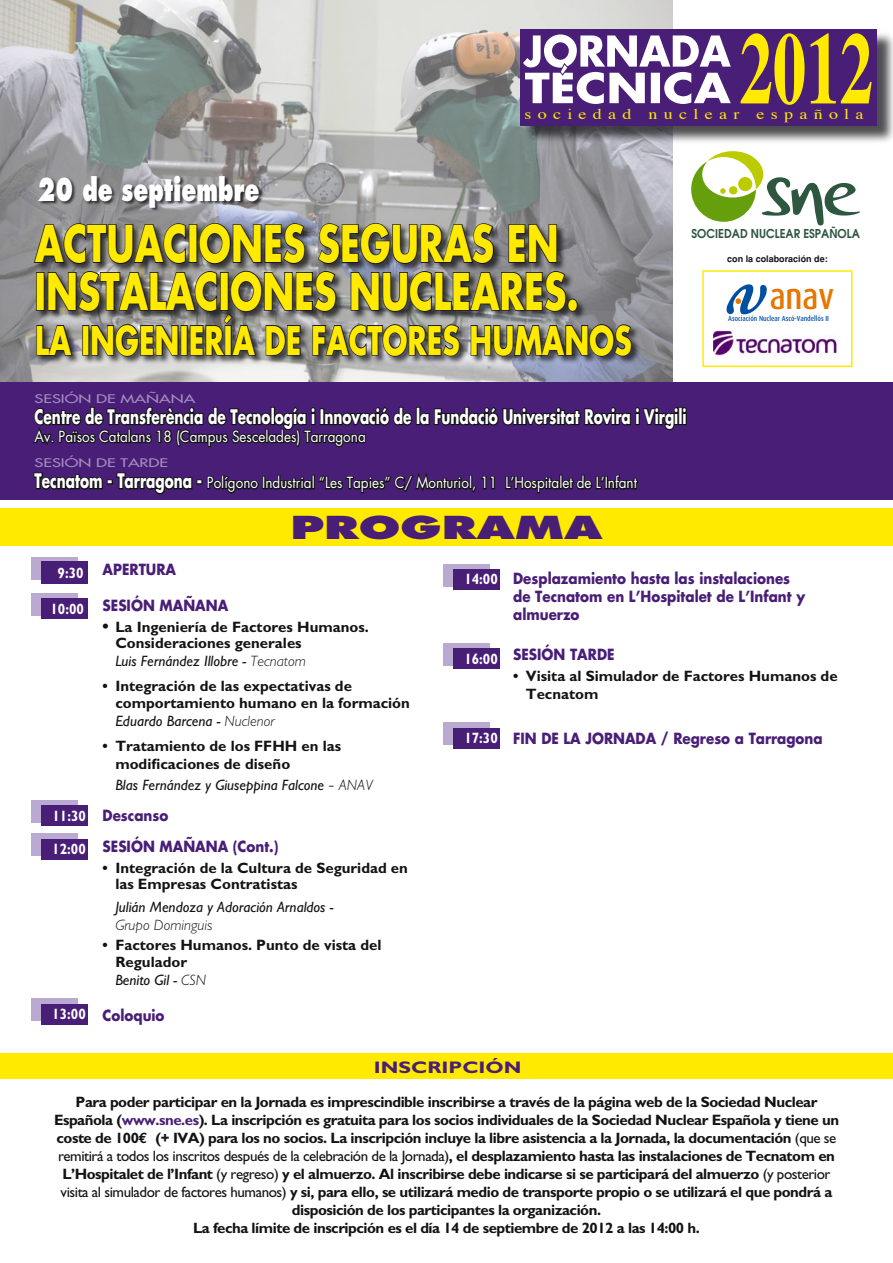
<style>
.page{position:relative;width:893px;height:1263px;background:#fff}
.page>*{position:absolute;margin:0;border:0;box-sizing:border-box;transform-origin:0 0}
.t1{font:700 101.85px "Times";color:#ffea00;scale:.66 1}
.t2{font:700 49.2px "Futura";color:#ffea00;scale:.74 1}
.t3{font:700 38.4px "Futura";color:#ffea00;scale:.74 1}
.t4{font:500 37.05px "Dax";color:#e57700;scale:.83 1}
.t5{font:800 30.75px "Futura";color:#fff;scale:.7 1}
.t6{font:800 30.75px "Futura";color:#491e77;scale:1.5 1}
.t7{font:700 19.5px "Futura";color:#fff;scale:.7 1}
.t8{font:700 16.8px "Gill Sans";color:#491e77;scale:1.25 1}
.t9{font:700 15px/18px "Gill Sans";letter-spacing:-.03em;color:#131316;text-align:center}
.t10{font:700 15px/16.5px "Gill Sans";color:#131316}
.t11{font:700 15px/18px "Futura";color:#491e77;scale:.9 1}
.t12{font:italic 15px "Gill Sans";color:#131316}
.t13{font:15px "Futura";color:#fff;scale:.9 1}
.t14{font:700 15px "Gill Sans";color:#fff;scale:.9 1}
.t15{font:15px "Times";letter-spacing:.35em;color:#ffea00;scale:1.2 1}
.t16{font:italic 300 15px "Gill Sans";color:#131316}
.t17{font:600 12.3px "Avant Garde";color:#2e5740;scale:.91 1}
.t18{font:11.55px "Futura";color:#a48fc1;scale:1.43 1}
.t19{font:700 9px "Helvetica";color:#131316}
.t20{font:500 7.35px "Dax";color:#004fa1;scale:.87 1}
.s1{font-weight:700;font-size:19.5px}
.s2{font-family:"Times";font-weight:400;font-size:18px}
.s3{font-weight:300}
.s4{font-family:"Times";font-style:normal;font-size:18px}
.s5{color:#491e77}
.s6{font-family:"Euro Mono"}
.s7{font-weight:400}
</style>
<div class="page">
<div style="left:31px;top:800px;width:47px;height:23px;background:#baaad1"></div>
<div style="left:31px;top:593px;width:47px;height:23px;background:#baaad1"></div>
<div style="left:41px;top:805px;width:47px;height:21px;background:#491e77"></div>
<div style="left:41px;top:598px;width:47px;height:21px;background:#491e77"></div>
<div style="left:0;top:1053px;width:893px;height:26px;background:#ffea00"></div>
<div style="left:0;top:508px;width:893px;height:37px;background:#ffea00"></div>
<div style="left:31px;top:557px;width:47px;height:23px;background:#baaad1"></div>
<div style="left:41px;top:561px;width:47px;height:23px;background:#491e77"></div>
<div style="left:443px;top:643px;width:46px;height:23px;background:#baaad1"></div>
<div style="left:453px;top:648px;width:47px;height:21px;background:#491e77"></div>
<div style="left:443px;top:564px;width:46px;height:22px;background:#baaad1"></div>
<div style="left:453px;top:569px;width:47px;height:21px;background:#491e77"></div>
<div style="left:31px;top:833px;width:46px;height:23px;background:#baaad1"></div>
<div style="left:41px;top:839px;width:47px;height:21px;background:#491e77"></div>
<img style="left:0;top:0;width:673px;height:383px">
<div style="left:35px;top:312px;width:607px;height:53px;background:#131316;opacity:.75"></div>
<div style="left:38px;top:174px;width:226px;height:38px;background:#131316;opacity:.75"></div>
<div style="left:521px;top:29px;width:372px;height:117px;background:#131316;opacity:.75"></div>
<div style="left:520px;top:29px;width:357px;height:96px;background:#491e77"></div>
<svg style="left:523px;top:34px;width:208px;height:70px"></svg>
<svg style="left:33px;top:222px;width:600px;height:135px;background:#5f6063"></svg>
<div style="left:568px;top:299px;width:10px;height:13px;border:2px solid #131316;border-radius:50%"></div>
<div style="left:0;top:383px;width:893px;height:117px;background:#491e77"></div>
<div style="left:702px;top:270px;width:150px;height:97px;border:2px solid #ffea00"></div>
<svg style="left:726px;top:284px;width:41px;height:31px"></svg>
<img style="left:713px;top:330px;width:124px;height:26px">
<svg style="left:33px;top:406px;width:654px;height:42px"></svg>
<svg style="left:33px;top:472px;width:462px;height:23px"></svg>
<svg style="left:505px;top:474px;width:133px;height:20px"></svg>
<svg style="left:691px;top:151px;width:169px;height:75px"></svg>
<div style="left:31px;top:998px;width:46px;height:23px;background:#baaad1"></div>
<div style="left:41px;top:1004px;width:47px;height:21px;background:#491e77"></div>
<div style="left:443px;top:722px;width:46px;height:23px;background:#baaad1"></div>
<div style="left:453px;top:728px;width:47px;height:21px;background:#491e77"></div>
<h1 class="t1" style="left:739px;top:1px;width:204px">2012</h1>
<h3 class="t5" style="left:38px;top:170px;width:318px">20 de septiembre</h3>
<p class="t15" style="left:524px;top:104px;width:284px">sociedad nuclear española</p>
<h2 class="t2" style="left:35px;top:209px;width:709px">ACTUACIONES SEGURAS EN</h2>
<h2 class="t2" style="left:34px;top:257px;width:737px">INSTALACIONES NUCLEARES.</h2>
<h3 class="t3" style="left:35px;top:314px;width:808px">LA INGENIERÍA DE FACTORES HUMANOS</h3>
<p class="t17" style="left:691px;top:225px;width:187px">SOCIEDAD NUCLEAR ESPAÑOLA</p>
<p class="t19" style="left:727px;top:254px;width:102px">con la colaboración de:</p>
<h3 class="t4" style="left:770px;top:276px;width:79px">anav</h3>
<p class="t20" style="left:728px;top:314px;width:117px">Asociación Nuclear Ascó-Vandellós II</p>
<p class="t18" style="left:35px;top:391px;width:114px">SESIÓN DE MAÑANA</p>
<h3 class="t7" style="left:35px;top:403px;width:933px">Centre de Transferència de Tecnología i Innovació de la Fundació Universitat Rovira i Virgili</h3>
<p class="t13" style="left:35px;top:426px;width:369px">Av. Països Catalans 18 (Campus Sescelades) Tarragona</p>
<p class="t18" style="left:35px;top:456px;width:95px">SESIÓN DE TARDE</p>
<p class="t13" style="left:35px;top:472px;width:671px"><span class="s1">Tecnatom - Tarragona -</span> Polígono Industrial “Les Tapies” C/ Monturiol, 11 L’Hospitalet de L’Infant</p>
<p class="t14" style="left:58px;top:564px;width:30px">9:30</p>
<p class="t14" style="left:50px;top:600px;width:39px">10:00</p>
<p class="t14" style="left:53px;top:807px;width:39px">11:30</p>
<p class="t14" style="left:52px;top:840px;width:39px">12:00</p>
<p class="t14" style="left:52px;top:1005px;width:39px">13:00</p>
<h3 class="t6" style="left:290px;top:508px;width:210px">PROGRAMA</h3>
<p class="t11" style="left:103px;top:560px;width:83px">APERTURA</p>
<p class="t11" style="left:103px;top:596px;width:141px">SESIÓN MAÑANA</p>
<p class="t10" style="left:115px;top:618px;width:255px;text-indent:-13px"><span class="s2">•</span> La Ingeniería de Factores Humanos.<br>Consideraciones generales</p>
<p class="t12" style="left:115px;top:653px;width:192px">Luis Fernández Illobre - <span class="s3">Tecnatom</span></p>
<p class="t10" style="left:115px;top:678px;width:296px;text-indent:-13px">• Integración de las expectativas de comportamiento humano en la formación</p>
<p class="t12" style="left:115px;top:712px;width:161px">Eduardo Barcena - <span class="s3">Nuclenor</span></p>
<p class="t10" style="left:115px;top:737px;width:227px;line-height:18px;text-indent:-13px">• Tratamiento de los FFHH en las modificaciones de diseño</p>
<p class="t12" style="left:115px;top:777px;width:259px">Blas Fernández y Giuseppina Falcone <span class="s4">-</span> <span class="s3">ANAV</span></p>
<p class="t11" style="left:103px;top:800px;width:197px;line-height:30.8px">Descanso<br>SESIÓN MAÑANA (Cont.)</p>
<p class="t10" style="left:115px;top:859px;width:294px;text-indent:-13px">• Integración de la Cultura de Seguridad en las Empresas Contratistas</p>
<p class="t12" style="left:115px;top:898px;width:220px">Julián Mendoza y Adoración Arnaldos -</p>
<p class="t16" style="left:115px;top:916px;width:98px">Grupo Dominguis</p>
<p class="t10" style="left:115px;top:937px;width:268px;text-indent:-13px">• Factores Humanos. Punto de vista del<br>Regulador</p>
<p class="t12" style="left:115px;top:971px;width:92px">Benito Gil - <span class="s3">CSN</span></p>
<p class="t11" style="left:103px;top:1006px;width:70px">Coloquio</p>
<p class="t14" style="left:464px;top:570px;width:39px">14:00</p>
<p class="t14" style="left:464px;top:650px;width:39px">16:00</p>
<p class="t14" style="left:464px;top:729px;width:39px">17:30</p>
<p class="t11" style="left:513px;top:569px;width:326px">Desplazamiento hasta las instalaciones de Tecnatom en L’Hospitalet de L’Infant y almuerzo</p>
<p class="t11" style="left:513px;top:645px;width:114px">SESIÓN TARDE</p>
<p class="t10" style="left:526px;top:667px;width:313px;line-height:18px;text-indent:-13px">• Visita al Simulador de Factores Humanos de<br>Tecnatom</p>
<p class="t11" style="left:513px;top:728px;width:345px">FIN DE LA JORNADA / Regreso a Tarragona</p>
<p class="t8" style="left:374px;top:1057px;width:120px">INSCRIPCIÓN</p>
<p class="t9" style="left:54px;top:1092px;width:787px">Para poder participar en la Jornada es imprescindible inscribirse a través de la página web de la Sociedad Nuclear Española (<span class="s5">www.sne.es</span>). La inscripción es gratuita para los socios individuales de la Sociedad Nuclear Española y tiene un coste de 100<span class="s6">€</span> (+ IVA) para los no socios. La inscripción incluye la libre asistencia a la Jornada, la documentación <span class="s7">(que se remitirá a todos los inscritos después de la celebración de la Jornada)</span>, el desplazamiento hasta las instalaciones de Tecnatom en L’Hospitalet de l’Infant <span class="s7">(y regreso)</span> y el almuerzo. Al inscribirse debe indicarse si se participará del almuerzo <span class="s7">(y posterior visita al simulador de factores humanos)</span> y si, para ello, se utilizará medio de transporte propio o se utilizará el que pondrá a disposición de los participantes la organización.<br>La fecha límite de inscripción es el día 14 de septiembre de 2012 a las 14:00 h.</p>
</div>
